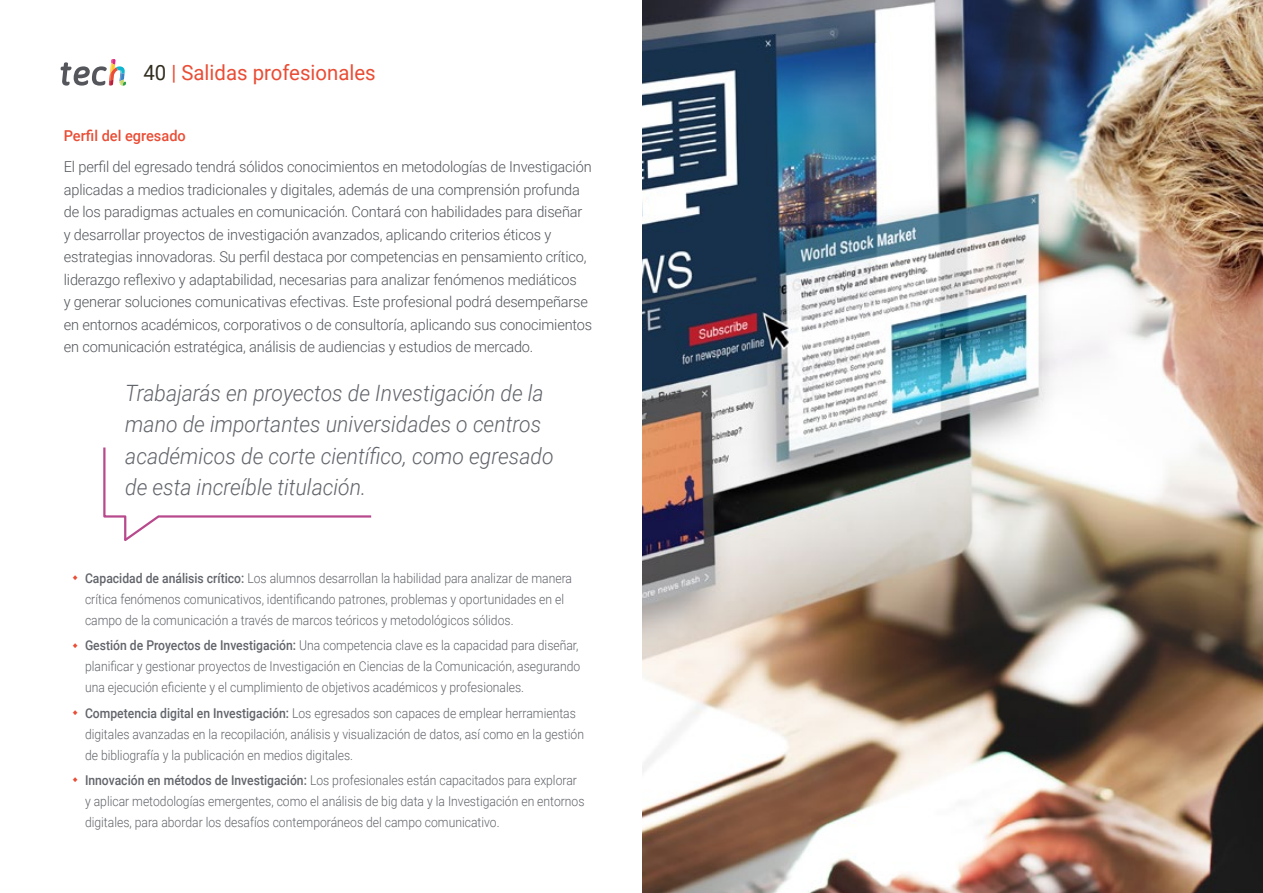
<style>
.page{position:relative;width:1263px;height:893px;background:#fff}
.page>*{position:absolute;margin:0;border:0;box-sizing:border-box;transform-origin:0 0}
.t1{font:italic 300 22.5px/31.5px "Roboto";color:#61646a;scale:.94 1}
.t2{font:21px "Roboto";color:#e94d35}
.t3{font:300 15px/22.5px "Roboto";letter-spacing:-.01em;color:#52555b}
.t4{font:500 15px "Roboto";color:#e94d35}
.t5{font:300 13.5px/21px "Roboto";color:#61646a;scale:.9 1}
.s1{color:#312e20}
.s2{font-weight:500}
</style>
<div class="page">
<img style="left:642px;top:0;width:621px;height:893px">
<svg style="left:103px;top:447px;width:269px;height:94px"></svg>
<svg style="left:61px;top:59px;width:65px;height:27px"></svg>
<h2 class="t2" style="left:144px;top:57px;width:234px"><span class="s1">40</span> | Salidas profesionales</h2>
<p class="t4" style="left:64px;top:125px;width:124px">Perfil del egresado</p>
<p class="t3" style="left:64px;top:155px;width:530px">El perfil del egresado tendrá sólidos conocimientos en metodologías de Investigación aplicadas a medios tradicionales y digitales, además de una comprensión profunda de los paradigmas actuales en comunicación. Contará con habilidades para diseñar y desarrollar proyectos de investigación avanzados, aplicando criterios éticos y estrategias innovadoras. Su perfil destaca por competencias en pensamiento crítico, liderazgo reflexivo y adaptabilidad, necesarias para analizar fenómenos mediáticos<br>y generar soluciones comunicativas efectivas. Este profesional podrá desempeñarse en entornos académicos, corporativos o de consultoría, aplicando sus conocimientos en comunicación estratégica, análisis de audiencias y estudios de mercado.</p>
<h1 class="t1" style="left:125px;top:376px;width:457px">Trabajarás en proyectos de Investigación de la mano de importantes universidades o centros académicos de corte científico, como egresado de esta increíble titulación.</h1>
<p class="t5" style="left:85px;top:567px;width:543px"><span class="s2">Capacidad de análisis crítico:</span> Los alumnos desarrollan la habilidad para analizar de manera crítica fenómenos comunicativos, identificando patrones, problemas y oportunidades en el campo de la comunicación a través de marcos teóricos y metodológicos sólidos.</p>
<p class="t5" style="left:85px;top:635px;width:552px"><span class="s2">Gestión de Proyectos de Investigación:</span> Una competencia clave es la capacidad para diseñar, planificar y gestionar proyectos de Investigación en Ciencias de la Comunicación, asegurando una ejecución eficiente y el cumplimiento de objetivos académicos y profesionales.</p>
<p class="t5" style="left:85px;top:702px;width:556px"><span class="s2">Competencia digital en Investigación:</span> Los egresados son capaces de emplear herramientas digitales avanzadas en la recopilación, análisis y visualización de datos, así como en la gestión de bibliografía y la publicación en medios digitales.</p>
<p class="t5" style="left:85px;top:769px;width:556px"><span class="s2">Innovación en métodos de Investigación:</span> Los profesionales están capacitados para explorar y aplicar metodologías emergentes, como el análisis de big data y la Investigación en entornos digitales, para abordar los desafíos contemporáneos del campo comunicativo.</p>
</div>
